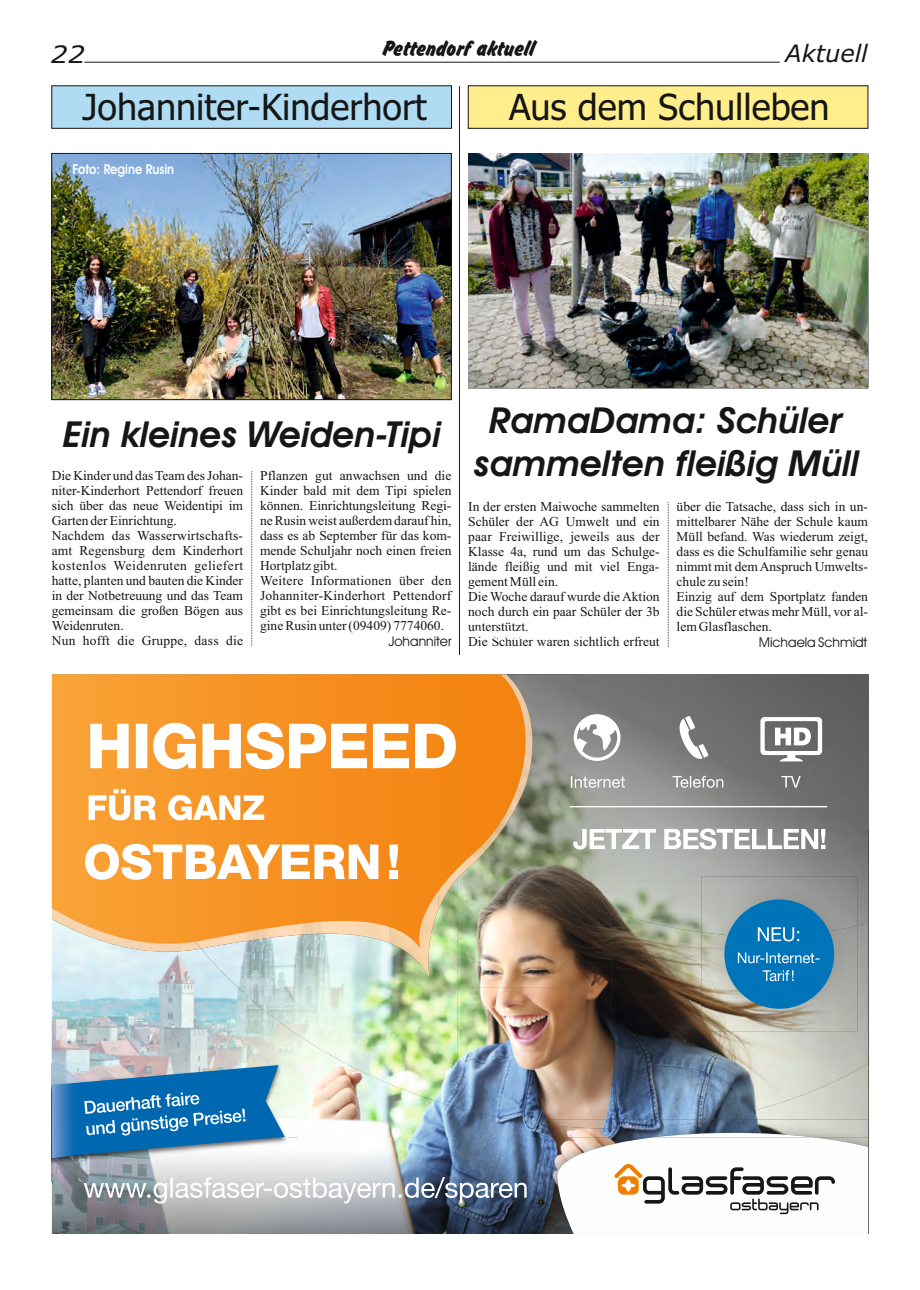
<style>
.page{position:relative;width:920px;height:1290px;background:#fff}
.page>*{position:absolute;margin:0;border:0;box-sizing:border-box;transform-origin:0 0}
.t1{font:italic 600 36px/42.9px "Avant Garde IT Cby BT";color:#151616;text-align:center}
.t2{font:36px "Tahoma";color:#151616}
.t3{font:24px "Okay D";color:#151616}
.t4{font:italic 24px "Verdana";color:#151616}
.t5{font:italic 24px "Verdana";color:#151616;scale:1.13 1}
.t6{font:600 13.65px "Avant Garde IT Cby BT";color:#fff;scale:.88 1}
.t7{font:13.5px/15px "Times New Roman";color:#151616}
.t8{font:13.5px "Avant Garde IT Cby BT";color:#151616}
</style>
<div class="page">
<img style="left:54px;top:155px;width:395px;height:243px">
<svg style="left:84px;top:61px;width:696px;height:2px"></svg>
<div style="left:52px;top:86px;width:400px;height:42px;background:#afdcf2"></div>
<svg style="left:251px;top:471px;width:1px;height:175px"></svg>
<div style="left:468px;top:86px;width:400px;height:42px;background:#ffee8b"></div>
<div style="left:52px;top:153px;width:399px;height:247px;border:1px solid #151616"></div>
<svg style="left:668px;top:502px;width:1px;height:145px"></svg>
<hr style="left:459px;top:86px;width:1px;height:569px;background:#151616">
<img style="left:52px;top:932px;width:816px;height:205px">
<img style="left:406px;top:951px;width:52px;height:156px">
<img style="left:817px;top:926px;width:51px;height:163px">
<img style="left:611px;top:932px;width:103px;height:188px">
<img style="left:252px;top:951px;width:154px;height:82px">
<img style="left:201px;top:951px;width:51px;height:49px">
<img style="left:714px;top:1032px;width:103px;height:87px">
<img style="left:457px;top:987px;width:155px;height:137px">
<img style="left:295px;top:1033px;width:111px;height:46px">
<img style="left:377px;top:1079px;width:29px;height:12px">
<img style="left:544px;top:674px;width:324px;height:207px">
<img style="left:857px;top:881px;width:11px;height:45px">
<img style="left:544px;top:881px;width:157px;height:51px">
<img style="left:390px;top:951px;width:49px;height:28px">
<svg style="left:52px;top:674px;width:492px;height:277px;background:#e79b42"></svg>
<img style="left:52px;top:1137px;width:493px;height:97px">
<img style="left:545px;top:1120px;width:323px;height:17px">
<img style="left:545px;top:1120px;width:168px;height:9px">
<img style="left:545px;top:1137px;width:11px;height:48px">
<img style="left:545px;top:1185px;width:11px;height:49px">
<img style="left:654px;top:1133px;width:159px;height:4px">
<img style="left:556px;top:1137px;width:312px;height:97px">
<svg style="left:614px;top:1164px;width:221px;height:50px"></svg>
<hr style="left:569px;top:806px;width:258px;height:1px;background:#fff">
<svg style="left:574px;top:714px;width:47px;height:47px"></svg>
<svg style="left:675px;top:716px;width:33px;height:44px"></svg>
<svg style="left:571px;top:776px;width:254px;height:76px;background:#a2a4a1"></svg>
<svg style="left:760px;top:717px;width:62px;height:44px"></svg>
<svg style="left:85px;top:789px;width:313px;height:91px"></svg>
<svg style="left:90px;top:723px;width:366px;height:46px"></svg>
<img style="left:701px;top:936px;width:156px;height:96px">
<img style="left:701px;top:876px;width:156px;height:60px">
<div style="left:724px;top:899px;width:110px;height:110px;background:#0074b8;border-radius:50%"></div>
<svg style="left:758px;top:927px;width:41px;height:14px"></svg>
<svg style="left:738px;top:952px;width:82px;height:11px"></svg>
<svg style="left:762px;top:970px;width:32px;height:11px"></svg>
<img style="left:52px;top:1064px;width:237px;height:118px">
<svg style="left:52px;top:1065px;width:233px;height:93px;background:#498dbd"></svg>
<svg style="left:84px;top:1177px;width:443px;height:26px"></svg>
<img style="left:469px;top:154px;width:399px;height:234px">
<h2 class="t3" style="left:382px;top:37px;width:154px">Pettendorf aktuell</h2>
<h1 class="t2" style="left:82px;top:92px;width:346px">Johanniter-Kinderhort</h1>
<h2 class="t5" style="left:51px;top:44px;width:32px">22</h2>
<h2 class="t4" style="left:785px;top:44px;width:84px">Aktuell</h2>
<h1 class="t2" style="left:509px;top:92px;width:322px">Aus dem Schulleben</h1>
<p class="t6" style="left:72px;top:164px;width:117px">Foto: Regine Rusin</p>
<h1 class="t1" style="left:63px;top:416px;width:379px">Ein kleines Weiden-Tipi</h1>
<p class="t7" style="left:52px;top:470px;width:193px">Die Kinder und das Team des Johan&shy;niter-Kinderhort Pettendorf freuen sich über das neue Weidentipi im<br>Garten der Einrichtung.<br>Nachdem das Wasserwirtschafts&shy;amt Regensburg dem Kinderhort kostenlos Weidenruten geliefert hatte, planten und bauten die Kinder in der Notbetreuung und das Team gemeinsam die großen Bögen aus<br>Weidenruten.<br>Nun hofft die Gruppe, dass die</p>
<p class="t7" style="left:260px;top:470px;width:193px">Pflanzen gut anwachsen und die<br>Kinder bald mit dem Tipi spielen können. Einrichtungsleitung Regi&shy;ne Rusin weist außerdem darauf hin, dass es ab September für das kom&shy;mende Schuljahr noch einen freien<br>Hortplatz gibt.<br>Weitere Informationen über den<br>Johanniter-Kinderhort Pettendorf gibt es bei Einrichtungsleitung Re&shy;gine Rusin unter (09409) 7774060.</p>
<p class="t8" style="left:388px;top:635px;width:65px">Johanniter</p>
<h1 class="t1" style="left:474px;top:402px;width:386px">RamaDama: Schüler sammelten fleißig Müll</h1>
<p class="t7" style="left:468px;top:501px;width:193px">In der ersten Maiwoche sammelten<br>Schüler der AG Umwelt und ein paar Freiwillige, jeweils aus der<br>Klasse 4a, rund um das Schulge&shy;lände fleißig und mit viel Enga&shy;gement Müll ein.<br>Die Woche darauf wurde die Aktion noch durch ein paar Schüler der 3b unterstützt.<br>Die Schüler waren sichtlich erfreut</p>
<p class="t7" style="left:677px;top:501px;width:193px">über die Tatsache, dass sich in un&shy;mittelbarer Nähe der Schule kaum<br>Müll befand. Was wiederum zeigt, dass es die Schulfamilie sehr genau nimmt mit dem Anspruch Umwelts&shy;chule zu sein!<br>Einzig auf dem Sportplatz fanden die Schüler etwas mehr Müll, vor al&shy;lem Glasflaschen.</p>
<p class="t8" style="left:759px;top:637px;width:110px">Michaela Schmidt</p>
</div>
